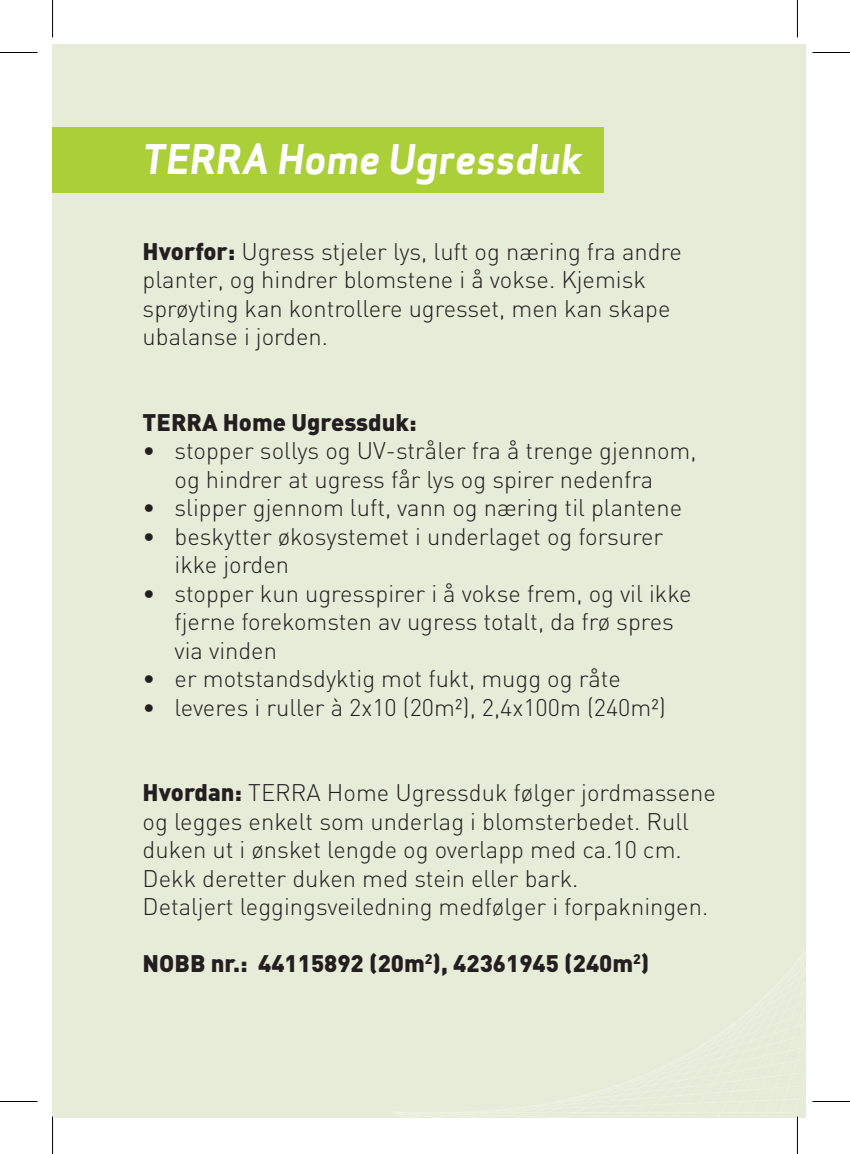
<style>
.page{position:relative;width:850px;height:1154px;background:#fff}
.page>*{position:absolute;margin:0;border:0;box-sizing:border-box;transform-origin:0 0}
.t1{font:40px "Apex Sans Bold Italic T";color:#fff}
.t2{font:300 23.75px/28.5px "DIN";color:#231f20}
.t3{font:900 23.75px "DIN";color:#231f20}
.s1{font-weight:900}
</style>
<div class="page">
<div style="left:52px;top:44px;width:753px;height:1073px;background:#e7ecd8"></div>
<svg style="left:380px;top:690px;width:426px;height:428px"></svg>
<div style="left:52px;top:127px;width:551px;height:65px;background:#abcf38"></div>
<hr style="left:51px;top:1116px;width:3px;height:38px;background:#fff">
<hr style="left:795px;top:1116px;width:3px;height:38px;background:#fff">
<hr style="left:0;top:52px;width:38px;height:1px;background:#000">
<hr style="left:812px;top:52px;width:37px;height:1px;background:#000">
<hr style="left:0;top:1101px;width:38px;height:1px;background:#000">
<hr style="left:812px;top:1101px;width:37px;height:1px;background:#000">
<hr style="left:52px;top:0;width:1px;height:38px;background:#000">
<hr style="left:52px;top:1116px;width:1px;height:38px;background:#000">
<hr style="left:796px;top:0;width:1px;height:38px;background:#000">
<hr style="left:796px;top:1116px;width:1px;height:38px;background:#000">
<h1 class="t1" style="left:142px;top:134px;width:441px">TERRA Home Ugressduk</h1>
<p class="t2" style="left:142px;top:237px;width:540px"><span class="s1">Hvorfor:</span> Ugress stjeler lys, luft og næring fra andre planter, og hindrer blomstene i å vokse. Kjemisk sprøyting kan kontrollere ugresset, men kan skape ubalanse i jorden.</p>
<p class="t3" style="left:142px;top:406px;width:275px">TERRA Home Ugressduk:</p>
<p class="t2" style="left:142px;top:436px;width:555px;text-align:center">• stopper sollys og UV-stråler fra å trenge gjennom, og hindrer at ugress får lys og spirer nedenfra</p>
<p class="t2" style="left:142px;top:493px;width:540px">• slipper gjennom luft, vann og næring til plantene</p>
<p class="t2" style="left:174px;top:522px;width:490px;text-indent:-32px">• beskytter økosystemet i underlaget og forsurer ikke jorden</p>
<p class="t2" style="left:174px;top:579px;width:518px;text-indent:-32px">• stopper kun ugresspirer i å vokse frem, og vil ikke fjerne forekomsten av ugress totalt, da frø spres via vinden</p>
<p class="t2" style="left:142px;top:664px;width:479px">• er motstandsdyktig mot fukt, mugg og råte</p>
<p class="t2" style="left:142px;top:693px;width:524px">• leveres i ruller à 2x10 (20m²), 2,4x100m (240m²)</p>
<p class="t2" style="left:142px;top:778px;width:574px"><span class="s1">Hvordan:</span> TERRA Home Ugressduk følger jordmassene og legges enkelt som underlag i blomsterbedet. Rull duken ut i ønsket lengde og overlapp med ca.10 cm.<br>Dekk deretter duken med stein eller bark.<br>Detaljert leggingsveiledning medfølger i forpakningen.</p>
<p class="t3" style="left:142px;top:948px;width:508px">NOBB nr.: 44115892 (20m<sup>2</sup>), 42361945 (240m<sup>2</sup>)</p>
</div>
